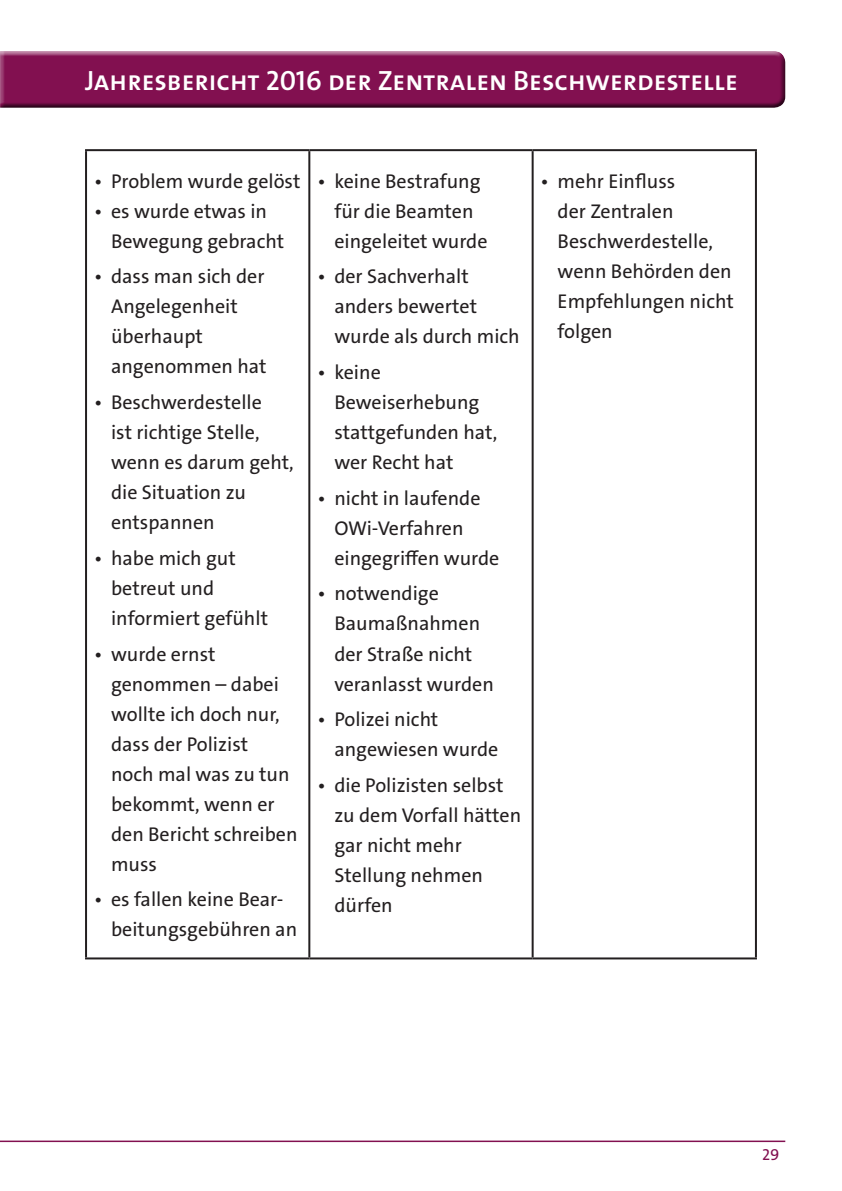
<style>
.page{position:relative;width:842px;height:1191px;background:#fff}
.page>*{position:absolute;margin:0;border:0;box-sizing:border-box;transform-origin:0 0}
.t1{font:600 28px "The Sans Os F";color:#fff}
.t2{font:20px/30px "The Sans Os F";color:#231f20}
.t3{font:16px "The Sans Os F";color:#821050}
</style>
<div class="page">
<div style="left:0;top:49px;width:788px;height:59px;background:#fff;opacity:.75"></div>
<div style="left:0;top:53px;width:791px;height:56px;background:#231f20;opacity:.75"></div>
<hr style="left:0;top:1140px;width:785px;height:2px;background:#821050">
<hr style="left:85px;top:149px;width:224px;height:2px;background:#231f20">
<hr style="left:85px;top:151px;width:2px;height:806px;background:#231f20">
<hr style="left:309px;top:149px;width:224px;height:2px;background:#231f20">
<hr style="left:308px;top:151px;width:2px;height:806px;background:#231f20">
<hr style="left:533px;top:149px;width:224px;height:2px;background:#231f20">
<hr style="left:532px;top:151px;width:2px;height:806px;background:#231f20">
<hr style="left:755px;top:151px;width:2px;height:806px;background:#231f20">
<hr style="left:85px;top:957px;width:224px;height:2px;background:#231f20">
<hr style="left:309px;top:957px;width:224px;height:2px;background:#231f20">
<hr style="left:533px;top:957px;width:224px;height:2px;background:#231f20">
<h1 class="t1" style="left:85px;top:62px;width:654px">Jahresbericht 2016 der Zentralen Beschwerdestelle</h1>
<p class="t2" style="left:94px;top:166px;width:208px">• Problem wurde gelöst</p>
<p class="t2" style="left:111px;top:196px;width:175px;text-indent:-17px">• es wurde etwas in<br>Bewegung gebracht</p>
<p class="t2" style="left:111px;top:262px;width:157px;text-indent:-17px">• dass man sich der<br>Angelegenheit überhaupt angenommen hat</p>
<p class="t2" style="left:111px;top:387px;width:184px;text-indent:-17px">• Beschwerdestelle<br>ist richtige Stelle, wenn es darum geht, die Situation zu entspannen</p>
<p class="t2" style="left:111px;top:543px;width:159px;text-indent:-17px">• habe mich gut betreut und informiert gefühlt</p>
<p class="t2" style="left:111px;top:639px;width:188px;text-indent:-17px">• wurde ernst genommen – dabei wollte ich doch nur, dass der Polizist<br>noch mal was zu tun bekommt, wenn er den Bericht schreiben muss</p>
<p class="t2" style="left:111px;top:884px;width:188px;text-indent:-17px">• es fallen keine Bear&shy;beitungsgebühren an</p>
<p class="t2" style="left:334px;top:166px;width:155px;text-indent:-17px">• keine Bestrafung für die Beamten eingeleitet wurde</p>
<p class="t2" style="left:334px;top:262px;width:187px;text-indent:-17px">• der Sachverhalt anders bewertet wurde als durch mich</p>
<p class="t2" style="left:334px;top:357px;width:164px;text-indent:-17px">• keine<br>Beweiserhebung stattgefunden hat, wer Recht hat</p>
<p class="t2" style="left:334px;top:483px;width:167px;text-indent:-17px">• nicht in laufende<br>OWi-Verfahren eingegriffen wurde</p>
<p class="t2" style="left:334px;top:579px;width:161px;text-indent:-17px">• notwendige<br>Baumaßnahmen der Straße nicht veranlasst wurden</p>
<p class="t2" style="left:334px;top:704px;width:166px;text-indent:-17px">• Polizei nicht angewiesen wurde</p>
<p class="t2" style="left:334px;top:770px;width:188px;text-indent:-17px">• die Polizisten selbst zu dem Vorfall hätten gar nicht mehr<br>Stellung nehmen dürfen</p>
<p class="t2" style="left:558px;top:166px;width:178px;text-indent:-17px">• mehr Einfluss<br>der Zentralen<br>Beschwerdestelle, wenn Behörden den<br>Empfehlungen nicht folgen</p>
<p class="t3" style="left:762px;top:1144px;width:19px">29</p>
</div>
